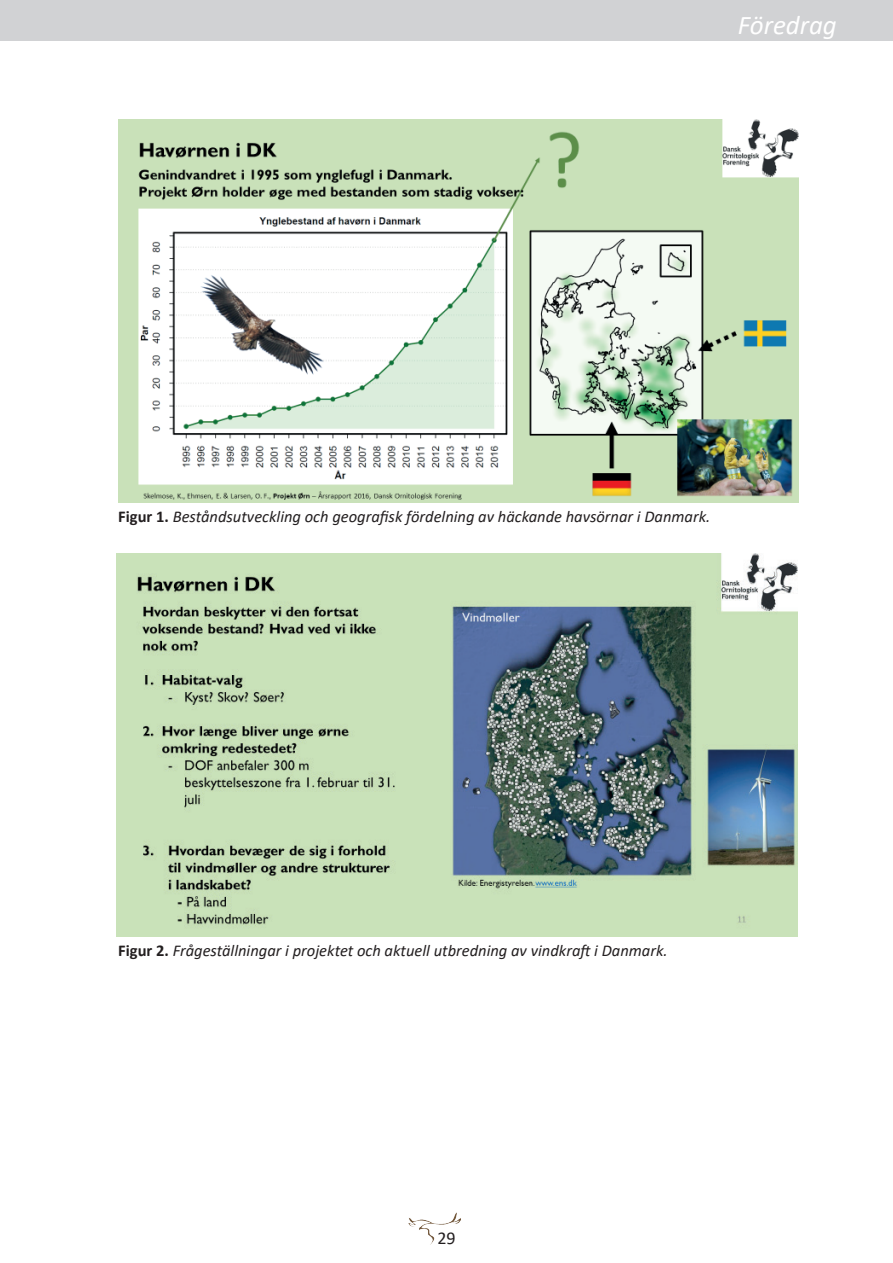
<style>
.page{position:relative;width:893px;height:1263px;background:#fff}
.page>*{position:absolute;margin:0;border:0;box-sizing:border-box;transform-origin:0 0}
.t1{font:italic 27px "Calibri";color:#fff}
.t2{font:18px "Calibri";color:#231f20}
.t3{font:italic 16.5px "Calibri";color:#231f20}
.s1{font-weight:700;font-style:normal}
</style>
<div class="page">
<img style="left:408px;top:1212px;width:52px;height:33px">
<div style="left:0;top:0;width:893px;height:40px;background:#d1d2d4"></div>
<img style="left:118px;top:120px;width:681px;height:382px">
<img style="left:117px;top:554px;width:680px;height:382px">
<h1 class="t1" style="left:738px;top:6px;width:100px">Föredrag</h1>
<p class="t3" style="left:118px;top:505px;width:594px"><span class="s1">Figur 1.</span> Beståndsutveckling och geografisk fördelning av häckande havsörnar i Danmark.</p>
<p class="t3" style="left:118px;top:939px;width:551px"><span class="s1">Figur 2.</span> Frågeställningar i projektet och aktuell utbredning av vindkraft i Danmark.</p>
<p class="t2" style="left:437px;top:1225px;width:20px">29</p>
</div>
